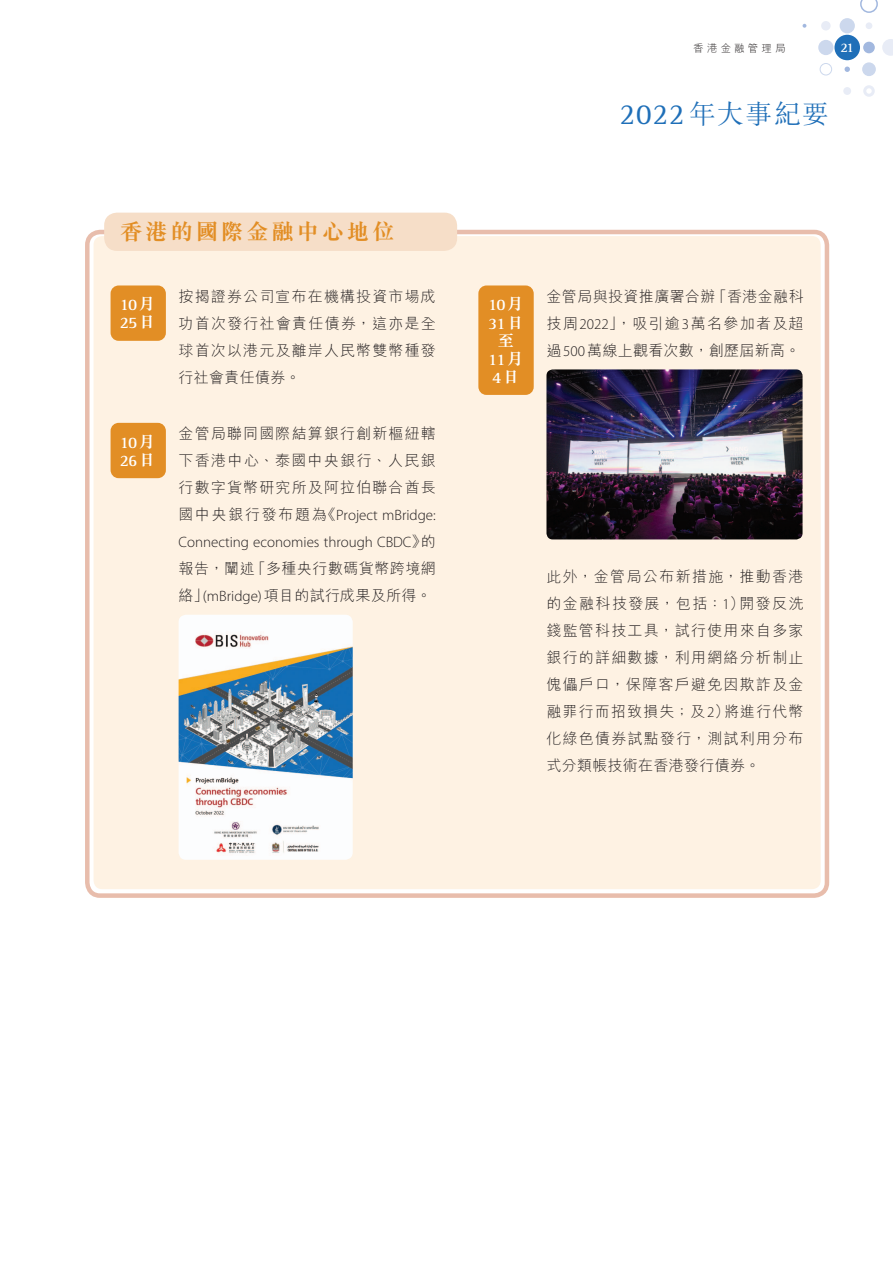
<style>
.page{position:relative;width:893px;height:1263px;background:#fff}
.page>*{position:absolute;margin:0;border:0;box-sizing:border-box;transform-origin:0 0}
.t1{font:300 27px "M Sung HK";letter-spacing:.05em;color:#1f6fb8}
.t2{font:700 22.5px "M Sung HK";letter-spacing:.12em;color:#e28e25}
.t3{font:700 16.5px/18px "Rotis Serif Std";letter-spacing:-.04em;color:#fff}
.t4{font:300 15px/27px "M Hei HK";letter-spacing:.075em;color:#231f20;text-align:justify}
.t5{font:700 13.5px "Rotis Serif Std";color:#fff}
.t6{font:300 10.5px "M Hei HK";letter-spacing:.3em;color:#231f20}
.s1{font-family:"M Sung HK"}
.s2{font-family:"Myriad Pro"}
.s3{font-family:"Rotis Serif Std";font-weight:400;font-size:30px}
</style>
<div class="page">
<div style="left:863px;top:42px;width:12px;height:11px;background:#a2b8df;border-radius:50%"></div>
<svg style="left:882px;top:39px;width:11px;height:17px"></svg>
<div style="left:863px;top:85px;width:12px;height:12px;border:3px solid #e8ecf6;border-radius:50%"></div>
<div style="left:818px;top:40px;width:15px;height:15px;background:#ccd8ed;border-radius:50%"></div>
<div style="left:840px;top:18px;width:15px;height:15px;background:#ccd8ed;border-radius:50%"></div>
<div style="left:821px;top:21px;width:10px;height:9px;background:#e8ecf6;border-radius:50%"></div>
<div style="left:866px;top:22px;width:6px;height:7px;background:#e8ecf6;border-radius:50%"></div>
<svg style="left:860px;top:0;width:18px;height:13px"></svg>
<div style="left:862px;top:62px;width:14px;height:14px;background:#ccd8ed;border-radius:50%"></div>
<svg style="left:844px;top:67px;width:6px;height:5px"></svg>
<svg style="left:802px;top:24px;width:4px;height:4px"></svg>
<div style="left:843px;top:87px;width:8px;height:8px;background:#e8ecf6;border-radius:50%"></div>
<div style="left:820px;top:63px;width:12px;height:12px;border:1px solid #ccd8ed;border-radius:50%"></div>
<div style="left:834px;top:35px;width:26px;height:25px;background:#1f6fb8;border-radius:50%"></div>
<div style="left:94px;top:236px;width:727px;height:653px;background:#fef2e3;border-radius:9px"></div>
<div style="left:85px;top:230px;width:744px;height:668px;border:4px solid #e8bdac;border-radius:13px"></div>
<div style="left:104px;top:213px;width:353px;height:38px;background:#f6dec8;border-radius:13px"></div>
<div style="left:113px;top:288px;width:50px;height:50px;background:#e28e25;border-radius:6px"></div>
<div style="left:111px;top:285px;width:55px;height:56px;border:5px solid #e28e25;border-radius:6px"></div>
<div style="left:113px;top:425px;width:50px;height:50px;background:#e28e25;border-radius:6px"></div>
<div style="left:111px;top:423px;width:55px;height:55px;border:5px solid #e28e25;border-radius:6px"></div>
<img style="left:179px;top:615px;width:174px;height:245px">
<div style="left:481px;top:288px;width:50px;height:104px;background:#e28e25;border-radius:6px"></div>
<div style="left:478px;top:285px;width:56px;height:110px;border:5px solid #e28e25;border-radius:6px"></div>
<img style="left:546px;top:369px;width:256px;height:170px">
<h1 class="t2" style="left:120px;top:221px;width:276px">香港的國際金融中心地位</h1>
<p class="t3" style="left:120px;top:296px;width:37px">10<span class="s1">月<br></span>25<span class="s1">日</span></p>
<p class="t4" style="left:179px;top:282px;width:259px">按揭證券公司宣布在機構投資市場成功首次發行社會責任債券，這亦是全球首次以港元及離岸人民幣雙幣種發行社會責任債券。</p>
<p class="t3" style="left:120px;top:434px;width:37px">10<span class="s1">月<br></span>26<span class="s1">日</span></p>
<p class="t4" style="left:179px;top:420px;width:259px">金管局聯同國際結算銀行創新樞紐轄下香港中心、泰國中央銀行、人民銀行數字貨幣研究所及阿拉伯聯合酋長國中央銀行發布題為《<span class="s2">Project mBridge:<br>Connecting economies through CBDC</span>》的報告，闡述「多種央行數碼貨幣跨境網絡」<span class="s2">(mBridge)</span>項目的試行成果及所得。</p>
<p class="t6" style="left:693px;top:42px;width:94px">香港金融管理局</p>
<p class="t5" style="left:841px;top:40px;width:15px">21</p>
<h1 class="t1" style="left:619px;top:95px;width:211px"><span class="s3">2022</span>年大事紀要</h1>
<p class="t3" style="left:488px;top:296px;width:37px;text-align:center">10<span class="s1">月<br></span>31<span class="s1">日至<br></span>11<span class="s1">月<br></span>4<span class="s1">日</span></p>
<p class="t4" style="left:546px;top:282px;width:259px">金管局與投資推廣署合辦「香港金融科技周<span class="s2">2022</span>」，吸引逾<span class="s2">3</span>萬名參加者及超過<span class="s2">500</span>萬線上觀看次數，創歷屆新高。</p>
<p class="t4" style="left:546px;top:563px;width:259px">此外，金管局公布新措施，推動香港的金融科技發展，包括：<span class="s2">1</span>）開發反洗錢監管科技工具，試行使用來自多家銀行的詳細數據，利用網絡分析制止傀儡戶口，保障客戶避免因欺詐及金融罪行而招致損失；及<span class="s2">2</span>）將進行代幣化綠色債券試點發行，測試利用分布式分類帳技術在香港發行債券。</p>
</div>
